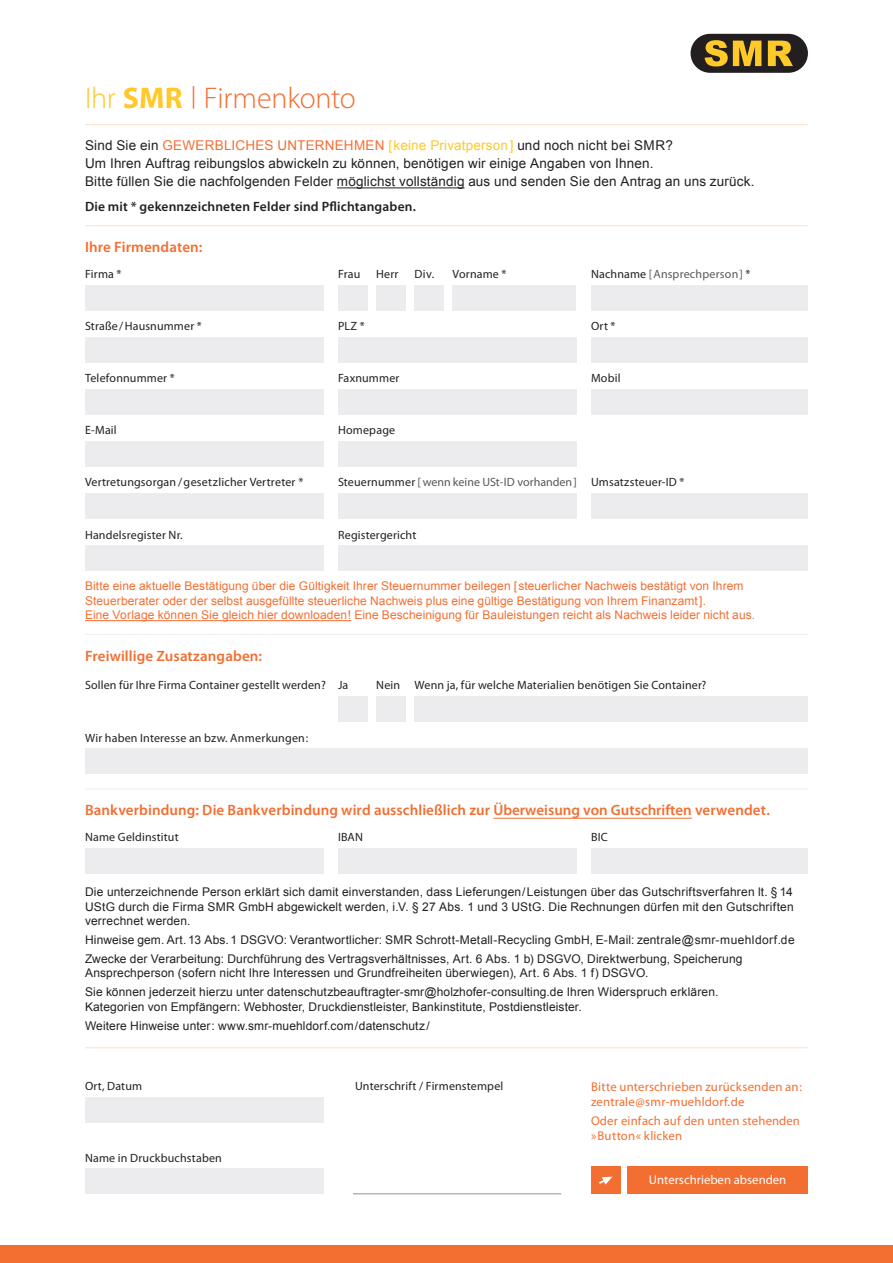
<style>
.page{position:relative;width:893px;height:1263px;background:#fff}
.page>*{position:absolute;margin:0;border:0;box-sizing:border-box;transform-origin:0 0}
.t1{font:300 30px "Myriad Pro";letter-spacing:-.01em;color:#f36e31}
.t2{font:600 15px "Myriad Pro";letter-spacing:.005em;color:#f36e31}
.t3{font:13.5px/18px "Arial";letter-spacing:.015em;color:#231f20}
.t4{font:600 13.5px "Myriad Pro";letter-spacing:.01em;color:#231f20}
.t5{font:12.75px/15.3px "Myriad Pro";letter-spacing:.015em;color:#f36e31}
.t6{font:12.75px "Myriad Pro";color:#fff}
.t7{font:12px/18.9px "Arial";letter-spacing:.01em;color:#231f20}
.t8{font:12px "Myriad Pro";letter-spacing:.01em;color:#231f20}
.t9{font:12px/14.4px "Arial";letter-spacing:.01em;color:#f36e31}
.t10{font:12px "Myriad Pro";letter-spacing:.015em;color:#57585a}
.s1{color:#fec929}
.s2{font-weight:700;color:#fec929}
.s3{font-size:22.5px}
.s4{color:#f36e31}
.s5{color:#231f20}
.s6{color:#57585a}
</style>
<div class="page">
<div style="left:0;top:1246px;width:893px;height:17px;background:#f36e31"></div>
<hr style="left:85px;top:124px;width:723px;height:1px;background:#fddec9">
<hr style="left:337px;top:188px;width:128px;height:1px;background:#231f20">
<hr style="left:85px;top:225px;width:723px;height:1px;background:#fddec9">
<hr style="left:85px;top:620px;width:266px;height:1px;background:#f36e31">
<div style="left:85px;top:337px;width:238px;height:26px;background:#ececee"></div>
<div style="left:591px;top:337px;width:217px;height:26px;background:#ececee"></div>
<div style="left:338px;top:337px;width:238px;height:26px;background:#ececee"></div>
<div style="left:85px;top:389px;width:238px;height:26px;background:#ececee"></div>
<div style="left:591px;top:389px;width:217px;height:26px;background:#ececee"></div>
<div style="left:338px;top:389px;width:238px;height:26px;background:#ececee"></div>
<div style="left:85px;top:441px;width:238px;height:26px;background:#ececee"></div>
<div style="left:338px;top:441px;width:238px;height:26px;background:#ececee"></div>
<div style="left:85px;top:493px;width:238px;height:26px;background:#ececee"></div>
<div style="left:591px;top:493px;width:217px;height:26px;background:#ececee"></div>
<div style="left:338px;top:493px;width:238px;height:26px;background:#ececee"></div>
<div style="left:85px;top:545px;width:238px;height:26px;background:#ececee"></div>
<div style="left:338px;top:545px;width:470px;height:26px;background:#ececee"></div>
<div style="left:85px;top:285px;width:238px;height:25px;background:#ececee"></div>
<div style="left:591px;top:285px;width:217px;height:25px;background:#ececee"></div>
<div style="left:453px;top:285px;width:123px;height:25px;background:#ececee"></div>
<div style="left:338px;top:285px;width:30px;height:25px;background:#ececee"></div>
<div style="left:376px;top:285px;width:30px;height:25px;background:#ececee"></div>
<div style="left:414px;top:285px;width:30px;height:25px;background:#ececee"></div>
<svg style="left:691px;top:34px;width:117px;height:39px;background:#776432"></svg>
<hr style="left:85px;top:634px;width:723px;height:1px;background:#ececee">
<div style="left:414px;top:696px;width:394px;height:26px;background:#ececee"></div>
<div style="left:85px;top:748px;width:723px;height:26px;background:#ececee"></div>
<div style="left:338px;top:696px;width:30px;height:26px;background:#ececee"></div>
<div style="left:376px;top:696px;width:30px;height:26px;background:#ececee"></div>
<div style="left:85px;top:1169px;width:238px;height:25px;background:#ececee"></div>
<hr style="left:353px;top:1193px;width:208px;height:1px;background:#939598">
<div style="left:85px;top:1097px;width:238px;height:26px;background:#ececee"></div>
<div style="left:627px;top:1166px;width:181px;height:28px;background:#f36e31"></div>
<div style="left:591px;top:1166px;width:29px;height:28px;background:#f36e31"></div>
<svg style="left:599px;top:1176px;width:14px;height:8px"></svg>
<hr style="left:85px;top:789px;width:723px;height:1px;background:#ececee">
<div style="left:85px;top:848px;width:238px;height:26px;background:#ececee"></div>
<div style="left:338px;top:848px;width:238px;height:26px;background:#ececee"></div>
<div style="left:591px;top:848px;width:217px;height:26px;background:#ececee"></div>
<hr style="left:85px;top:1047px;width:723px;height:1px;background:#fddec9">
<hr style="left:493px;top:818px;width:199px;height:1px;background:#f36e31">
<h1 class="t1" style="left:85px;top:79px;width:272px"><span class="s1">Ihr</span> <span class="s2">SMR</span> <span class="s3">|</span> Firmenkonto</h1>
<p class="t3" style="left:85px;top:136px;width:671px">Sind Sie ein <span class="s4">GEWERBLICHES UNTERNEHMEN</span> <span class="s1">[keine Privatperson]</span> und noch nicht bei SMR?<br>Um Ihren Auftrag reibungslos abwickeln zu können, benötigen wir einige Angaben von Ihnen.<br>Bitte füllen Sie die nachfolgenden Felder möglichst vollständig aus und senden Sie den Antrag an uns zurück.</p>
<p class="t4" style="left:85px;top:198px;width:332px">Die mit * gekennzeichneten Felder sind Pflichtangaben.</p>
<p class="t2" style="left:85px;top:237px;width:119px">Ihre Firmendaten:</p>
<p class="t8" style="left:85px;top:267px;width:38px">Firma *</p>
<p class="t8" style="left:338px;top:267px;width:24px">Frau</p>
<p class="t8" style="left:376px;top:267px;width:24px">Herr</p>
<p class="t8" style="left:414px;top:267px;width:21px">Div.</p>
<p class="t8" style="left:453px;top:267px;width:55px">Vorname *</p>
<p class="t10" style="left:591px;top:267px;width:161px"><span class="s5">Nachname</span> [Ansprechperson] <span class="s5">*</span></p>
<p class="t8" style="left:85px;top:319px;width:118px">Straße/ Hausnummer *</p>
<p class="t8" style="left:338px;top:319px;width:28px">PLZ *</p>
<p class="t8" style="left:591px;top:319px;width:26px">Ort *</p>
<p class="t8" style="left:85px;top:371px;width:91px">Telefonnummer *</p>
<p class="t8" style="left:338px;top:371px;width:63px">Faxnummer</p>
<p class="t8" style="left:591px;top:371px;width:31px">Mobil</p>
<p class="t8" style="left:85px;top:423px;width:33px">E-Mail</p>
<p class="t8" style="left:338px;top:423px;width:59px">Homepage</p>
<p class="t8" style="left:85px;top:475px;width:220px">Vertretungsorgan /gesetzlicher Vertreter *</p>
<p class="t8" style="left:338px;top:475px;width:348px">Steuernummer <span class="s6">[ wenn keine USt-ID vorhanden]</span> Umsatzsteuer-ID *</p>
<p class="t8" style="left:85px;top:527px;width:99px">Handelsregister Nr.</p>
<p class="t8" style="left:338px;top:527px;width:80px">Registergericht</p>
<p class="t9" style="left:85px;top:579px;width:672px">Bitte eine aktuelle Bestätigung über die Gültigkeit Ihrer Steuernummer beilegen [steuerlicher Nachweis bestätigt von Ihrem<br>Steuerberater oder der selbst ausgefüllte steuerliche Nachweis plus eine gültige Bestätigung von Ihrem Finanzamt].<br>Eine Vorlage können Sie gleich hier downloaden! Eine Bescheinigung für Bauleistungen reicht als Nachweis leider nicht aus.</p>
<p class="t2" style="left:85px;top:646px;width:178px">Freiwillige Zusatzangaben:</p>
<p class="t8" style="left:85px;top:678px;width:242px">Sollen für Ihre Firma Container gestellt werden?</p>
<p class="t8" style="left:414px;top:678px;width:293px">Wenn ja, für welche Materialien benötigen Sie Container?</p>
<p class="t8" style="left:338px;top:678px;width:12px">Ja</p>
<p class="t8" style="left:376px;top:678px;width:25px">Nein</p>
<p class="t8" style="left:85px;top:730px;width:225px">Wir haben Interesse an bzw. Anmerkungen:</p>
<p class="t2" style="left:85px;top:801px;width:686px">Bankverbindung: Die Bankverbindung wird ausschließlich zur Überweisung von Gutschriften verwendet.</p>
<p class="t8" style="left:85px;top:830px;width:95px">Name Geldinstitut</p>
<p class="t8" style="left:338px;top:830px;width:26px">IBAN</p>
<p class="t8" style="left:591px;top:830px;width:18px">BIC</p>
<p class="t7" style="left:85px;top:885px;width:710px;line-height:14.4px;text-align:justify">Die unterzeichnende Person erklärt sich damit einverstanden, dass Lieferungen/Leistungen über das Gutschriftsverfahren lt. § 14<br>UStG durch die Firma SMR GmbH abgewickelt werden, i.V. § 27 Abs. 1 und 3 UStG. Die Rechnungen dürfen mit den Gutschriften verrechnet werden.</p>
<p class="t7" style="left:85px;top:930px;width:711px">Hinweise gem. Art. 13 Abs. 1 DSGVO: Verantwortlicher: SMR Schrott-Metall-Recycling GmbH, E-Mail: zentrale@smr-muehldorf.de<br>Zwecke der Verarbeitung: Durchführung des Vertragsverhältnisses, Art. 6 Abs. 1 b) DSGVO, Direktwerbung, Speicherung</p>
<p class="t7" style="left:85px;top:964px;width:635px">Ansprechperson (sofern nicht Ihre Interessen und Grundfreiheiten überwiegen), Art. 6 Abs. 1 f) DSGVO.<br>Sie können jederzeit hierzu unter datenschutzbeauftragter-smr@holzhofer-consulting.de Ihren Widerspruch erklären.</p>
<p class="t7" style="left:85px;top:997px;width:498px">Kategorien von Empfängern: Webhoster, Druckdienstleister, Bankinstitute, Postdienstleister.<br>Weitere Hinweise unter: www.smr-muehldorf.com/datenschutz/</p>
<p class="t8" style="left:85px;top:1079px;width:59px">Ort, Datum</p>
<p class="t8" style="left:355px;top:1079px;width:150px">Unterschrift / Firmenstempel</p>
<p class="t5" style="left:591px;top:1079px;width:213px">Bitte unterschrieben zurücksenden an: zentrale@smr-muehldorf.de</p>
<p class="t5" style="left:591px;top:1112px;width:210px">Oder einfach auf den unten stehenden »Button« klicken</p>
<p class="t6" style="left:649px;top:1172px;width:139px">Unterschrieben absenden</p>
<p class="t8" style="left:85px;top:1150px;width:138px">Name in Druckbuchstaben</p>
</div>
